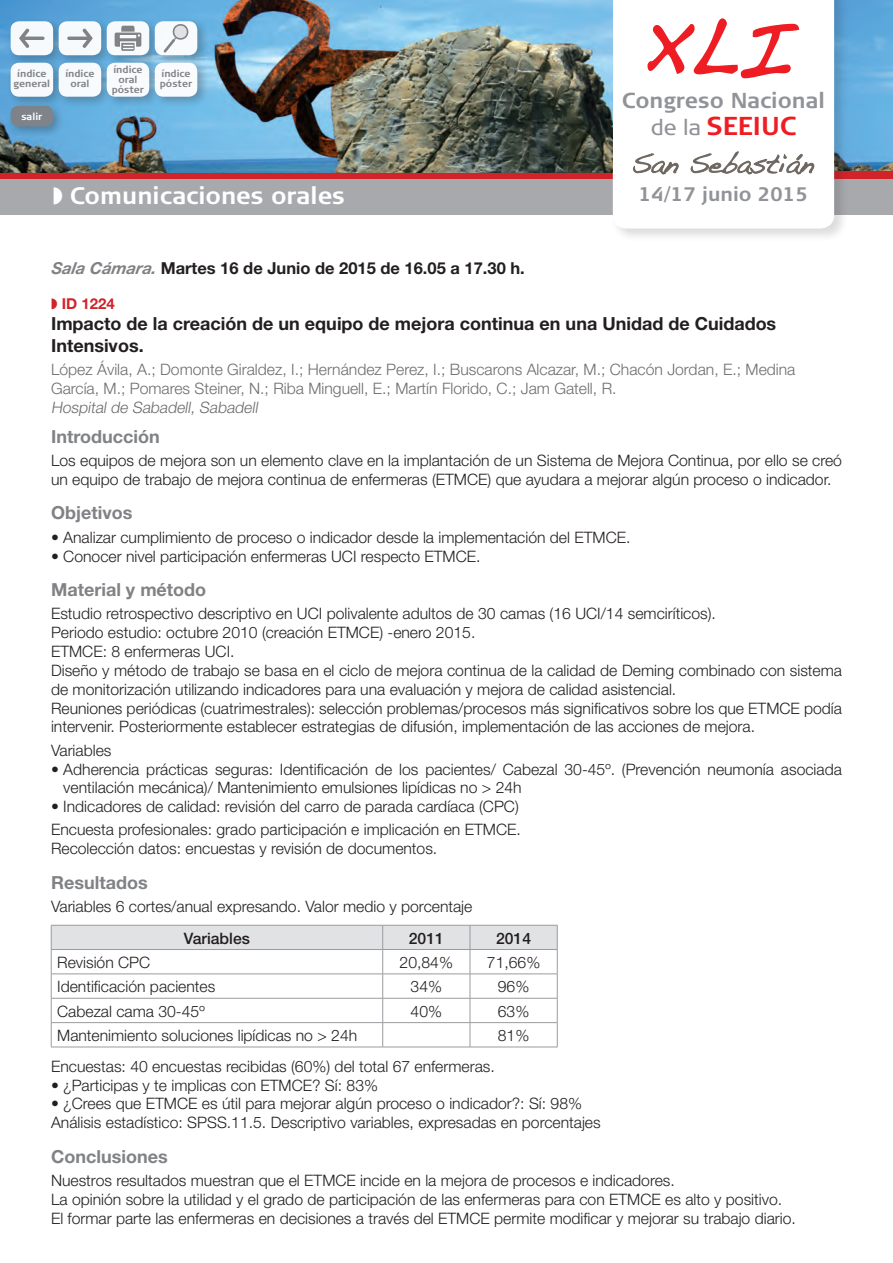
<style>
.page{position:relative;width:893px;height:1263px;background:#fff}
.page>*{position:absolute;margin:0;border:0;box-sizing:border-box;transform-origin:0 0}
.t1{font:700 25.95px "Signa Column";color:#ee1d23}
.t2{font:700 23.7px "Signa Column";color:#fff}
.t3{font:700 21.6px "Signa Column";color:#919398}
.t4{font:700 19.5px "Signa Column";color:#919398}
.t5{font:700 18px/21.6px "Helvetica Neue LT";color:#231f20}
.t6{font:700 18px "Helvetica Neue LT";color:#808285}
.t7{font:700 16.5px "Helvetica Neue LT";color:#231f20}
.t8{font:300 15.75px/18.9px "Helvetica Neue LT";color:#231f20}
.t9{font:300 15.75px/18.9px "Helvetica Neue LT";color:#6c6d70}
.t10{font:italic 300 15.75px "Helvetica Neue LT";color:#6c6d70}
.t11{font:500 15.75px "Helvetica Neue LT";color:#231f20}
.t12{font:700 15px "Helvetica Neue LT";color:#d1232a}
.t13{font:700 9.75px/9.8px "Signa Column";color:#808285;text-align:center}
.t14{font:700 9.75px "Signa Column";color:#fff}
.s1{font-weight:400;font-size:21.6px;color:#919398}
.s2{font-style:italic;color:#808285}
</style>
<div class="page">
<img style="left:848px;top:0;width:45px;height:171px">
<svg style="left:0;top:172px;width:610px;height:7px;background:#bf2d33"></svg>
<div style="left:0;top:179px;width:612px;height:35px;background:#a8a9ad"></div>
<div style="left:834px;top:179px;width:59px;height:35px;background:#a8a9ad"></div>
<div style="left:834px;top:171px;width:59px;height:8px;background:#d1232a"></div>
<div style="left:610px;top:0;width:238px;height:243px;background:#231f20;opacity:.5"></div>
<svg style="left:612px;top:0;width:222px;height:229px"></svg>
<img style="left:0;top:0;width:613px;height:172px">
<div style="left:7px;top:17px;width:58px;height:51px;background:#231f20;opacity:.3"></div>
<div style="left:11px;top:21px;width:42px;height:34px;background:#f6fafc;border-radius:9px"></div>
<div style="left:7px;top:59px;width:58px;height:50px;background:#231f20;opacity:.3"></div>
<div style="left:11px;top:63px;width:42px;height:34px;background:#f6fafd;border-radius:9px"></div>
<svg style="left:19px;top:29px;width:26px;height:19px"></svg>
<div style="left:55px;top:17px;width:59px;height:51px;background:#231f20;opacity:.3"></div>
<div style="left:59px;top:21px;width:42px;height:34px;background:#f6fafd;border-radius:9px"></div>
<div style="left:103px;top:17px;width:59px;height:51px;background:#231f20;opacity:.3"></div>
<svg style="left:107px;top:21px;width:42px;height:34px"></svg>
<div style="left:151px;top:17px;width:59px;height:51px;background:#231f20;opacity:.3"></div>
<div style="left:155px;top:21px;width:42px;height:34px;background:#f7fbfd;border-radius:9px"></div>
<svg style="left:67px;top:29px;width:26px;height:19px"></svg>
<svg style="left:163px;top:24px;width:26px;height:29px"></svg>
<svg style="left:115px;top:26px;width:26px;height:25px"></svg>
<div style="left:55px;top:59px;width:59px;height:50px;background:#231f20;opacity:.3"></div>
<div style="left:59px;top:63px;width:42px;height:34px;background:#f7fafd;border-radius:9px"></div>
<svg style="left:632px;top:151px;width:183px;height:24px"></svg>
<svg style="left:646px;top:17px;width:155px;height:63px"></svg>
<div style="left:103px;top:59px;width:59px;height:50px;background:#231f20;opacity:.3"></div>
<div style="left:107px;top:63px;width:42px;height:34px;background:#f8fbfd;border-radius:9px"></div>
<div style="left:151px;top:59px;width:59px;height:50px;background:#231f20;opacity:.3"></div>
<div style="left:155px;top:63px;width:42px;height:34px;background:#fff;border-radius:9px"></div>
<div style="left:7px;top:102px;width:58px;height:37px;background:#231f20;opacity:.3"></div>
<div style="left:11px;top:106px;width:42px;height:20px;background:#808285;border-radius:8px"></div>
<svg style="left:51px;top:925px;width:507px;height:122px"></svg>
<hr style="left:51px;top:1047px;width:332px;height:1px;background:#999b9e">
<hr style="left:383px;top:1047px;width:87px;height:1px;background:#999b9e">
<hr style="left:470px;top:1047px;width:87px;height:1px;background:#999b9e">
<p class="t13" style="left:14px;top:69px;width:38px">índice general</p>
<p class="t13" style="left:65px;top:69px;width:31px">índice oral</p>
<p class="t14" style="left:21px;top:110px;width:22px">salir</p>
<p class="t13" style="left:112px;top:65px;width:34px">índice oral póster</p>
<p class="t13" style="left:160px;top:69px;width:34px;text-align:left">índice póster</p>
<h2 class="t2" style="left:70px;top:181px;width:277px">Comunicaciones orales</h2>
<h3 class="t3" style="left:622px;top:87px;width:205px">Congreso Nacional</h3>
<h1 class="t1" style="left:651px;top:109px;width:144px"><span class="s1">de la</span> seeiuc</h1>
<p class="t4" style="left:639px;top:182px;width:171px">14/17 junio 2015</p>
<p class="t7" style="left:51px;top:258px;width:475px"><span class="s2">Sala Cámara.</span> Martes 16 de Junio de 2015 de 16.05 a 17.30 h.</p>
<p class="t12" style="left:62px;top:294px;width:55px">ID 1224</p>
<p class="t5" style="left:51px;top:313px;width:727px">Impacto de la creación de un equipo de mejora continua en una Unidad de Cuidados<br>Intensivos.</p>
<p class="t9" style="left:51px;top:360px;width:746px">López Ávila, A.; Domonte Giraldez, I.; Hernández Perez, I.; Buscarons Alcazar, M.; Chacón Jordan, E.; Medina<br>García, M.; Pomares Steiner, N.; Riba Minguell, E.; Martín Florido, C.; Jam Gatell, R.</p>
<p class="t10" style="left:51px;top:398px;width:211px">Hospital de Sabadell, Sabadell</p>
<p class="t6" style="left:51px;top:425px;width:110px">Introducción</p>
<p class="t8" style="left:51px;top:451px;width:792px">Los equipos de mejora son un elemento clave en la implantación de un Sistema de Mejora Continua, por ello se creó un equipo de trabajo de mejora continua de enfermeras (ETMCE) que ayudara a mejorar algún proceso o indicador.</p>
<p class="t6" style="left:51px;top:502px;width:83px">Objetivos</p>
<p class="t8" style="left:51px;top:527px;width:581px">• Analizar cumplimiento de proceso o indicador desde la implementación del ETMCE.</p>
<p class="t8" style="left:51px;top:546px;width:431px">• Conocer nivel participación enfermeras UCI respecto ETMCE.</p>
<p class="t6" style="left:51px;top:578px;width:157px">Material y método</p>
<p class="t8" style="left:51px;top:604px;width:792px">Estudio retrospectivo descriptivo en UCI polivalente adultos de 30 camas (16 UCI/14 semciríticos).<br>Periodo estudio: octubre 2010 (creación ETMCE) -enero 2015.<br>ETMCE: 8 enfermeras UCI.<br>Diseño y método de trabajo se basa en el ciclo de mejora continua de la calidad de Deming combinado con sistema de monitorización utilizando indicadores para una evaluación y mejora de calidad asistencial.<br>Reuniones periódicas (cuatrimestrales): selección problemas/procesos más significativos sobre los que ETMCE podía intervenir. Posteriormente establecer estrategias de difusión, implementación de las acciones de mejora.</p>
<p class="t8" style="left:51px;top:740px;width:62px">Variables</p>
<p class="t8" style="left:63px;top:759px;width:780px;text-indent:-12px">• Adherencia prácticas seguras: Identificación de los pacientes/ Cabezal 30-45º. (Prevención neumonía asociada ventilación mecánica)/ Mantenimiento emulsiones lipídicas no &gt; 24h</p>
<p class="t8" style="left:51px;top:795px;width:471px;line-height:23.1px">• Indicadores de calidad: revisión del carro de parada cardíaca (CPC)<br>Encuesta profesionales: grado participación e implicación en ETMCE.</p>
<p class="t8" style="left:51px;top:839px;width:388px">Recolección datos: encuestas y revisión de documentos.</p>
<p class="t6" style="left:51px;top:871px;width:98px">Resultados</p>
<p class="t8" style="left:51px;top:896px;width:423px">Variables 6 cortes/anual expresando. Valor medio y porcentaje</p>
<p class="t11" style="left:184px;top:928px;width:67px">Variables</p>
<p class="t11" style="left:409px;top:928px;width:37px">2011</p>
<p class="t11" style="left:496px;top:928px;width:37px">2014</p>
<p class="t8" style="left:57px;top:952px;width:95px">Revisión CPC</p>
<p class="t8" style="left:400px;top:952px;width:55px">20,84%</p>
<p class="t8" style="left:487px;top:952px;width:55px">71,66%</p>
<p class="t8" style="left:57px;top:977px;width:160px">Identificación pacientes</p>
<p class="t8" style="left:411px;top:977px;width:33px">34%</p>
<p class="t8" style="left:498px;top:977px;width:33px">96%</p>
<p class="t8" style="left:57px;top:1001px;width:149px">Cabezal cama 30-45º</p>
<p class="t8" style="left:411px;top:1001px;width:33px">40%</p>
<p class="t8" style="left:498px;top:1001px;width:33px">63%</p>
<p class="t8" style="left:57px;top:1025px;width:301px">Mantenimiento soluciones lipídicas no &gt; 24h</p>
<p class="t8" style="left:498px;top:1025px;width:33px">81%</p>
<p class="t8" style="left:51px;top:1056px;width:445px">Encuestas: 40 encuestas recibidas (60%) del total 67 enfermeras.</p>
<p class="t8" style="left:51px;top:1075px;width:329px">• ¿Participas y te implicas con ETMCE? Sí: 83%</p>
<p class="t8" style="left:51px;top:1094px;width:551px">• ¿Crees que ETMCE es útil para mejorar algún proceso o indicador?: Sí: 98%<br>Análisis estadístico: SPSS.11.5. Descriptivo variables, expresadas en porcentajes</p>
<p class="t6" style="left:51px;top:1145px;width:118px">Conclusiones</p>
<p class="t8" style="left:51px;top:1170px;width:746px">Nuestros resultados muestran que el ETMCE incide en la mejora de procesos e indicadores.<br>La opinión sobre la utilidad y el grado de participación de las enfermeras para con ETMCE es alto y positivo.<br>El formar parte las enfermeras en decisiones a través del ETMCE permite modificar y mejorar su trabajo diario.</p>
</div>
